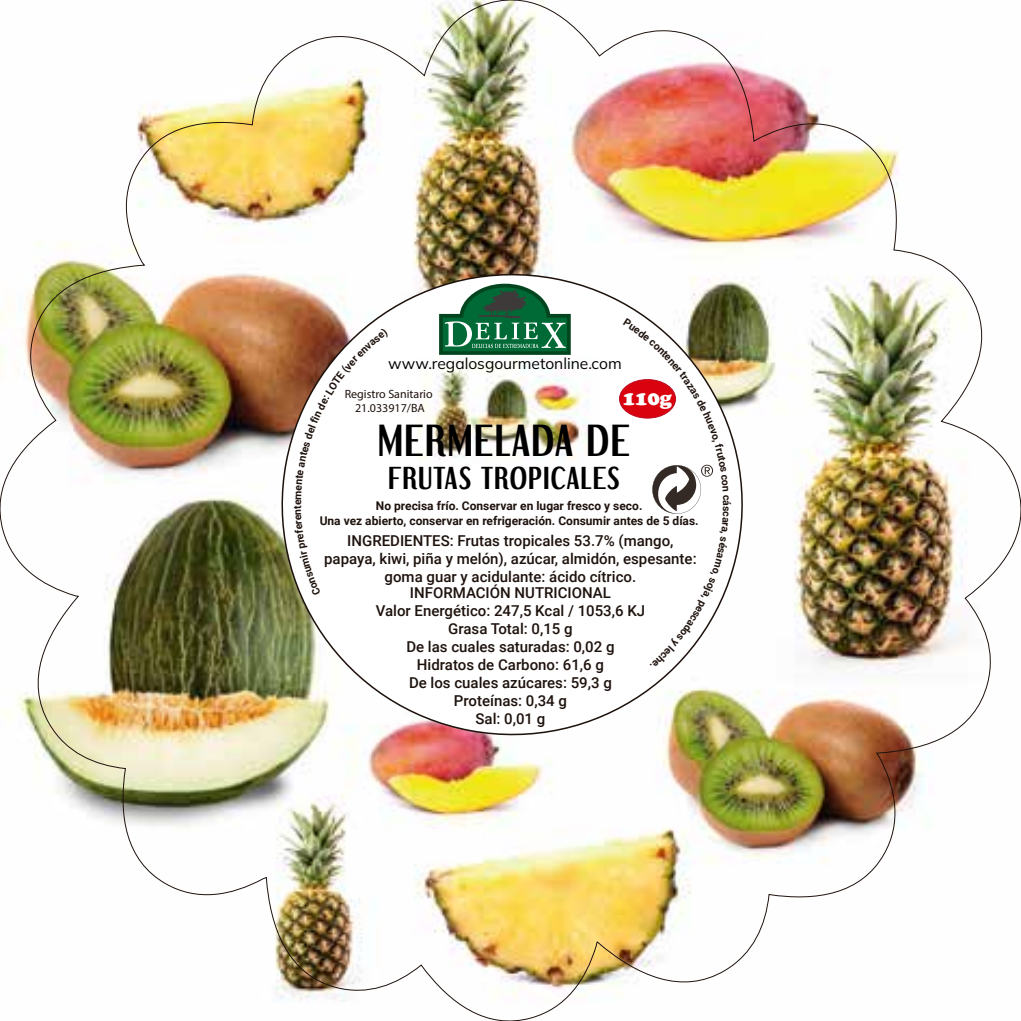
<style>
.page{position:relative;width:1021px;height:1021px;background:#fff}
.page>*{position:absolute;margin:0;border:0;box-sizing:border-box;transform-origin:0 0}
.t1{font:700 39.3px "Dream Orphans";letter-spacing:.05em;color:#010001}
.t2{font:700 27.6px "Dream Orphans";letter-spacing:.05em;color:#010001}
.t3{font:900 21px "Cooper";color:#fff}
.t4{font:200 15.6px "Mulish";color:#010001}
.t5{font:500 15px/18px "Roboto";color:#1e120d;text-align:center}
.t6{font:700 12px/14.4px "Roboto";color:#1e120d;text-align:center}
.t7{font:12px/14.4px "Myriad Pro";color:#1e120d;text-align:center}
.t8{font:700 10.5px "Roboto";color:#1e120d}
</style>
<div class="page">
<img style="left:0;top:0;width:1020px;height:1020px">
<img style="left:263px;top:255px;width:498px;height:498px">
<img style="left:417px;top:356px;width:182px;height:109px">
<svg style="left:439px;top:283px;width:131px;height:72px"></svg>
<svg style="left:294px;top:327px;width:95px;height:269px"></svg>
<svg style="left:623px;top:318px;width:106px;height:349px"></svg>
<p class="t4" style="left:388px;top:353px;width:235px">www.regalosgourmetonline.com</p>
<p class="t7" style="left:345px;top:386px;width:89px">Registro Sanitario<br>21.033917/BA</p>
<h3 class="t3" style="left:623px;top:386px;width:51px">110g</h3>
<h1 class="t1" style="left:378px;top:416px;width:253px">MERMELADA DE</h1>
<h2 class="t2" style="left:388px;top:461px;width:233px">FRUTAS TROPICALES</h2>
<p class="t6" style="left:320px;top:498px;width:380px">No precisa frío. Conservar en lugar fresco y seco.<br>Una vez abierto, conservar en refrigeración. Consumir antes de 5 días.</p>
<p class="t5" style="left:324px;top:530px;width:374px">INGREDIENTES: Frutas tropicales 53.7% (mango, papaya, kiwi, piña y melón), azúcar, almidón, espesante: goma guar y acidulante: ácido cítrico.<br>INFORMACIÓN NUTRICIONAL<br>Valor Energético: 247,5 Kcal / 1053,6 KJ<br>Grasa Total: 0,15 g<br>De las cuales saturadas: 0,02 g<br>Hidratos de Carbono: 61,6 g<br>De los cuales azúcares: 59,3 g<br>Proteínas: 0,34 g<br>Sal: 0,01 g</p>
<p class="t8" style="left:734px;top:500px;width:7px;rotate:90deg">á</p>
</div>
